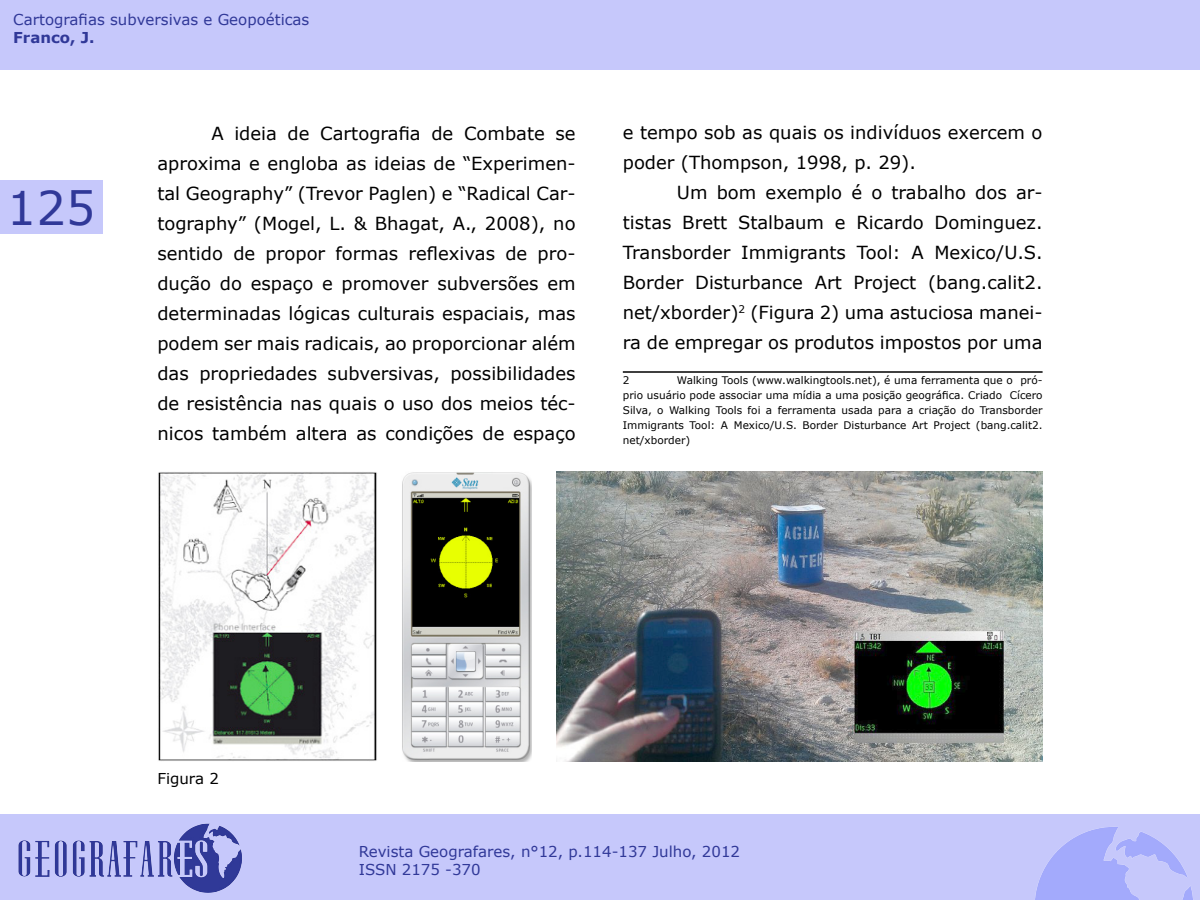
<style>
.page{position:relative;width:1200px;height:900px;background:#fff}
.page>*{position:absolute;margin:0;border:0;box-sizing:border-box;transform-origin:0 0}
.t1{font:46.5px "Verdana";color:#303898}
.t2{font:18px/30px "Verdana";color:#000;text-align:justify}
.t3{font:15px/18px "Verdana";color:#303898}
.t4{font:700 15px "Verdana";color:#303898}
.t5{font:15px "Verdana";color:#000}
.t6{font:10.5px/15px "Verdana";color:#000;text-align:justify}
</style>
<div class="page">
<div style="left:0;top:180px;width:102px;height:54px;background:#c6c8fb"></div>
<div style="left:0;top:814px;width:1200px;height:86px;background:#c6c8fb"></div>
<img style="left:18px;top:823px;width:224px;height:70px">
<img style="left:1035px;top:827px;width:158px;height:73px">
<div style="left:0;top:0;width:1200px;height:69px;background:#c6c8fb"></div>
<hr style="left:623px;top:371px;width:420px;height:2px;background:#000">
<img style="left:158px;top:472px;width:219px;height:289px">
<img style="left:402px;top:472px;width:130px;height:290px">
<img style="left:557px;top:472px;width:486px;height:290px">
<p class="t3" style="left:13px;top:11px;width:298px">Cartografias subversivas e Geopoéticas</p>
<p class="t4" style="left:13px;top:27px;width:83px">Franco, J.</p>
<h1 class="t1" style="left:7px;top:176px;width:90px">125</h1>
<p class="t2" style="left:157px;top:118px;width:420px;text-indent:54px">A ideia de Cartografia de Combate se aproxima e engloba as ideias de “Experimen&shy;tal Geography” (Trevor Paglen) e “Radical Car&shy;tography” (Mogel, L. &amp; Bhagat, A., 2008), no sentido de propor formas reflexivas de pro&shy;dução do espaço e promover subversões em determinadas lógicas culturais espaciais, mas podem ser mais radicais, ao proporcionar além das propriedades subversivas, possibilidades de resistência nas quais o uso dos meios téc&shy;nicos também altera as condições de espaço</p>
<p class="t2" style="left:623px;top:118px;width:421px">e tempo sob as quais os indivíduos exercem o poder (Thompson, 1998, p. 29).</p>
<p class="t2" style="left:623px;top:178px;width:421px;text-indent:54px">Um bom exemplo é o trabalho dos ar&shy;tistas Brett Stalbaum e Ricardo Dominguez.<br>Transborder Immigrants Tool: A Mexico/U.S.<br>Border Disturbance Art Project (bang.calit2. net/xborder)<sup>2</sup> (Figura 2) uma astuciosa manei&shy;ra de empregar os produtos impostos por uma</p>
<p class="t6" style="left:623px;top:373px;width:8px">2</p>
<p class="t6" style="left:623px;top:373px;width:421px;text-indent:54px">Walking Tools (www.walkingtools.net), é uma ferramenta que o pró&shy;prio usuário pode associar uma mídia a uma posição geográfica. Criado Cícero Silva, o Walking Tools foi a ferramenta usada para a criação do Transborder Immigrants Tool: A Mexico/U.S. Border Disturbance Art Project (bang.calit2. net/xborder)</p>
<p class="t5" style="left:157px;top:769px;width:63px">Figura 2</p>
<p class="t3" style="left:359px;top:843px;width:383px">Revista Geografares, n°12, p.114-137 Julho, 2012<br>ISSN 2175 -370</p>
</div>
